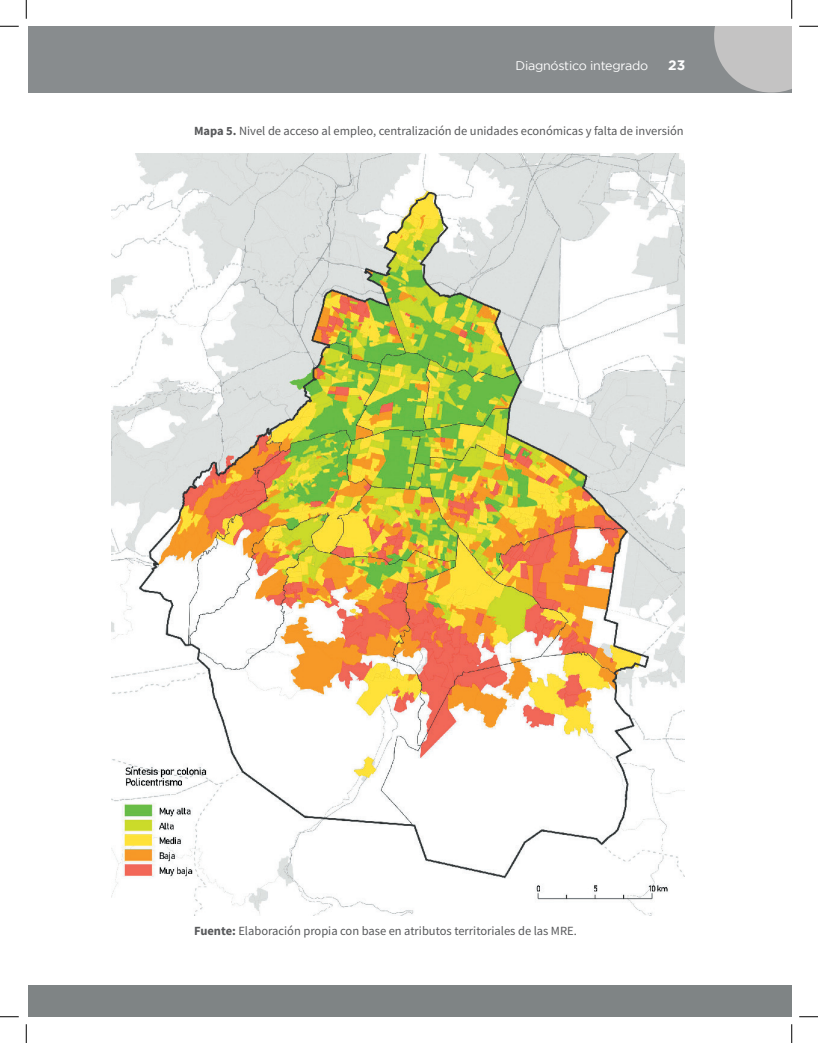
<style>
.page{position:relative;width:818px;height:1043px;background:#fff}
.page>*{position:absolute;margin:0;border:0;box-sizing:border-box;transform-origin:0 0}
.t1{font:700 13.75px "Gotham";color:#fff}
.t2{font:12.5px "Source Sans Pro";color:#57585a}
.t3{font:12.5px "Gotham";letter-spacing:-.02em;color:#fff}
.s1{font-weight:700}
</style>
<div class="page">
<div style="left:28px;top:26px;width:763px;height:67px;background:#888c8e"></div>
<div style="left:28px;top:985px;width:763px;height:31px;background:#7f8485"></div>
<svg style="left:714px;top:26px;width:77px;height:67px;background:#bbbabb"></svg>
<img style="left:112px;top:153px;width:572px;height:762px">
<svg style="left:0;top:25px;width:19px;height:2px"></svg>
<svg style="left:799px;top:25px;width:19px;height:2px"></svg>
<svg style="left:0;top:1016px;width:19px;height:1px"></svg>
<svg style="left:799px;top:1016px;width:19px;height:1px"></svg>
<svg style="left:25px;top:0;width:2px;height:19px"></svg>
<svg style="left:25px;top:1024px;width:2px;height:18px"></svg>
<svg style="left:791px;top:0;width:1px;height:19px"></svg>
<svg style="left:791px;top:1024px;width:1px;height:18px"></svg>
<p class="t3" style="left:515px;top:58px;width:134px">Diagnóstico integrado</p>
<p class="t1" style="left:668px;top:57px;width:19px">23</p>
<p class="t2" style="left:194px;top:123px;width:491px"><span class="s1">Mapa 5.</span> Nivel de acceso al empleo, centralización de unidades económicas y falta de inversión</p>
<p class="t2" style="left:194px;top:923px;width:384px"><span class="s1">Fuente:</span> Elaboración propia con base en atributos territoriales de las MRE.</p>
</div>
